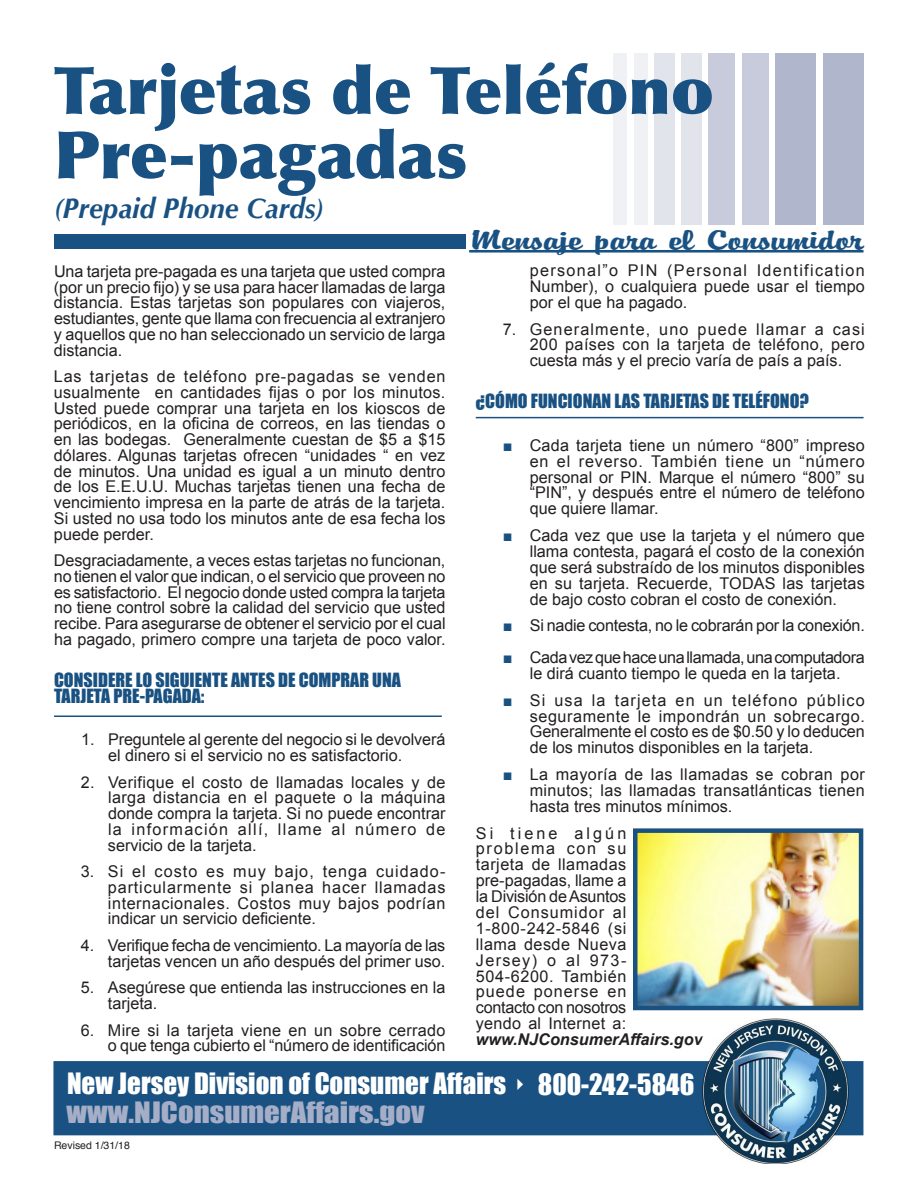
<style>
.page{position:relative;width:918px;height:1188px;background:#fff}
.page>*{position:absolute;margin:0;border:0;box-sizing:border-box;transform-origin:0 0}
.t1{font:900 66px/64.5px "Optima";color:#195282}
.t2{font:29.7px "PT Dog ear";letter-spacing:-.01em;color:#195282;scale:1.61 1}
.t3{font:italic 700 28.5px "Optima";color:#195282;scale:.9 1}
.t4{font:27px/29.2px "Impact";color:#fff}
.t5{font:18px/15.8px "Impact";color:#195282}
.t6{font:16.2px/15.8px "Arial";color:#231f20;text-align:justify}
.t7{font:italic 700 16.2px "Arial";color:#231f20}
.t8{font:10.5px "Helvetica";color:#231f20}
.s1{color:#195282}
.s2{color:#a5aec6}
</style>
<div class="page">
<hr style="left:476px;top:417px;width:388px;height:1px;background:#195282">
<img style="left:638px;top:833px;width:220px;height:172px">
<div style="left:633px;top:828px;width:230px;height:182px;border:4px solid #195282"></div>
<div style="left:776px;top:54px;width:40px;height:171px;background:#b0b6cc"></div>
<div style="left:742px;top:54px;width:27px;height:171px;background:#c8cbdb"></div>
<div style="left:681px;top:54px;width:20px;height:171px;background:#e2e4ec"></div>
<div style="left:634px;top:54px;width:13px;height:171px;background:#eff1f5"></div>
<div style="left:823px;top:54px;width:40px;height:171px;background:#b0b6cc"></div>
<div style="left:708px;top:54px;width:27px;height:171px;background:#c8cbdb"></div>
<div style="left:654px;top:54px;width:20px;height:171px;background:#e2e4ec"></div>
<div style="left:614px;top:54px;width:13px;height:171px;background:#eff1f5"></div>
<div style="left:54px;top:234px;width:412px;height:15px;background:#195282"></div>
<div style="left:53px;top:1061px;width:810px;height:74px;background:#195282;border:2px solid #195282"></div>
<img style="left:703px;top:1019px;width:145px;height:145px">
<hr style="left:469px;top:250px;width:395px;height:3px;background:#195282">
<hr style="left:54px;top:716px;width:388px;height:1px;background:#195282">
<h1 class="t1" style="left:54px;top:59px;width:661px">Tarjetas de Teléfono<br>Pre-pagadas</h1>
<h3 class="t3" style="left:54px;top:191px;width:302px">(Prepaid Phone Cards)</h3>
<p class="t6" style="left:54px;top:263px;width:393px">Una tarjeta pre-pagada es una tarjeta que usted compra (por un precio fijo) y se usa para hacer llamadas de larga distancia. Estas tarjetas son populares con viajeros, estudiantes, gente que llama con frecuencia al extranjero y aquellos que no han seleccionado un servicio de larga distancia.</p>
<p class="t6" style="left:54px;top:369px;width:393px">Las tarjetas de teléfono pre-pagadas se venden usualmente en cantidades fijas o por los minutos.<br>Usted puede comprar una tarjeta en los kioscos de periódicos, en la oficina de correos, en las tiendas o en las bodegas. Generalmente cuestan de $5 a $15 dólares. Algunas tarjetas ofrecen “unidades “ en vez de minutos. Una unidad es igual a un minuto dentro de los E.E.U.U. Muchas tarjetas tienen una fecha de vencimiento impresa en la parte de atrás de la tarjeta.<br>Si usted no usa todo los minutos ante de esa fecha los puede perder.</p>
<p class="t6" style="left:54px;top:553px;width:393px">Desgraciadamente, a veces estas tarjetas no funcionan, no tienen el valor que indican, o el servicio que proveen no es satisfactorio. El negocio donde usted compra la tarjeta no tiene control sobre la calidad del servicio que usted recibe. Para asegurarse de obtener el servicio por el cual ha pagado, primero compre una tarjeta de poco valor.</p>
<p class="t5" style="left:54px;top:672px;width:349px">CONSIDERE LO SIGUIENTE ANTES DE COMPRAR UNA<br>TARJETA PRE-PAGADA:</p>
<p class="t6" style="left:108px;top:732px;width:339px;text-indent:-27px">1. Preguntele al gerente del negocio si le devolverá el dinero si el servicio no es satisfactorio.</p>
<p class="t6" style="left:108px;top:774px;width:339px;text-indent:-27px">2. Verifique el costo de llamadas locales y de larga distancia en el paquete o la máquina donde compra la tarjeta. Si no puede encontrar la información allí, llame al número de servicio de la tarjeta.</p>
<p class="t6" style="left:108px;top:864px;width:339px;text-indent:-27px">3. Si el costo es muy bajo, tenga cuidado&shy;particularmente si planea hacer llamadas internacionales. Costos muy bajos podrían indicar un servicio deficiente.</p>
<p class="t6" style="left:81px;top:938px;width:366px;text-align:right">4. Verifique fecha de vencimiento. La mayoría de las tarjetas vencen un año después del primer uso.</p>
<p class="t6" style="left:108px;top:980px;width:339px;text-indent:-27px">5. Asegúrese que entienda las instrucciones en la tarjeta.</p>
<p class="t6" style="left:81px;top:1022px;width:366px;text-align:right">6. Mire si la tarjeta viene en un sobre cerrado o que tenga cubierto el “número de identificación</p>
<h2 class="t2" style="left:469px;top:223px;width:246px">Mensaje para el Consumidor</h2>
<p class="t6" style="left:530px;top:263px;width:337px">personal”o PIN (Personal Identification Number), o cualquiera puede usar el tiempo por el que ha pagado.</p>
<p class="t6" style="left:530px;top:321px;width:337px;text-indent:-27px">7. Generalmente, uno puede llamar a casi 200 países con la tarjeta de teléfono, pero cuesta más y el precio varía de país a país.</p>
<p class="t5" style="left:476px;top:393px;width:335px">¿CÓMO FUNCIONAN LAS TARJETAS DE TELÉFONO?</p>
<p class="t6" style="left:530px;top:437px;width:337px;text-indent:-27px"><span class="s1">■</span> Cada tarjeta tiene un número “800” impreso en el reverso. También tiene un “número personal or PIN. Marque el número “800” su “PIN”, y después entre el número de teléfono que quiere llamar.</p>
<p class="t6" style="left:530px;top:528px;width:337px;text-indent:-27px"><span class="s1">■</span> Cada vez que use la tarjeta y el número que llama contesta, pagará el costo de la conexión que será substraído de los minutos disponibles en su tarjeta. Recuerde, TODAS las tarjetas de bajo costo cobran el costo de conexión.</p>
<p class="t6" style="left:503px;top:618px;width:364px"><span class="s1">■</span> Si nadie contesta, no le cobrarán por la conexión.</p>
<p class="t6" style="left:503px;top:650px;width:364px;text-align:center"><span class="s1">■</span> Cadavezquehaceunallamada,unacomputadora le dirá cuanto tiempo le queda en la tarjeta.</p>
<p class="t6" style="left:530px;top:692px;width:337px;text-indent:-27px"><span class="s1">■</span> Si usa la tarjeta en un teléfono público seguramente le impondrán un sobrecargo.<br>Generalmente el costo es de $0.50 y lo deducen de los minutos disponibles en la tarjeta.</p>
<p class="t6" style="left:530px;top:767px;width:337px;text-indent:-27px"><span class="s1">■</span> La mayoría de las llamadas se cobran por minutos; las llamadas transatlánticas tienen hasta tres minutos mínimos.</p>
<p class="t6" style="left:476px;top:825px;width:152px">Si tiene algún problema con su tarjeta de llamadas pre-pagadas, llame a la División deAsuntos del Consumidor al 1-800-242-5846 (si llama desde Nueva Jersey) o al 973- 504-6200. También puede ponerse en contacto con nosotros yendo al Internet a:</p>
<p class="t7" style="left:476px;top:1029px;width:228px">www.NJConsumerAffairs.gov</p>
<h3 class="t4" style="left:67px;top:1068px;width:629px">New Jersey Division of Consumer Affairs ✔ 800-242-5846 <span class="s2">www.NJConsumerAffairs.gov</span></h3>
<p class="t8" style="left:54px;top:1137px;width:77px">Revised 1/31/18</p>
</div>
